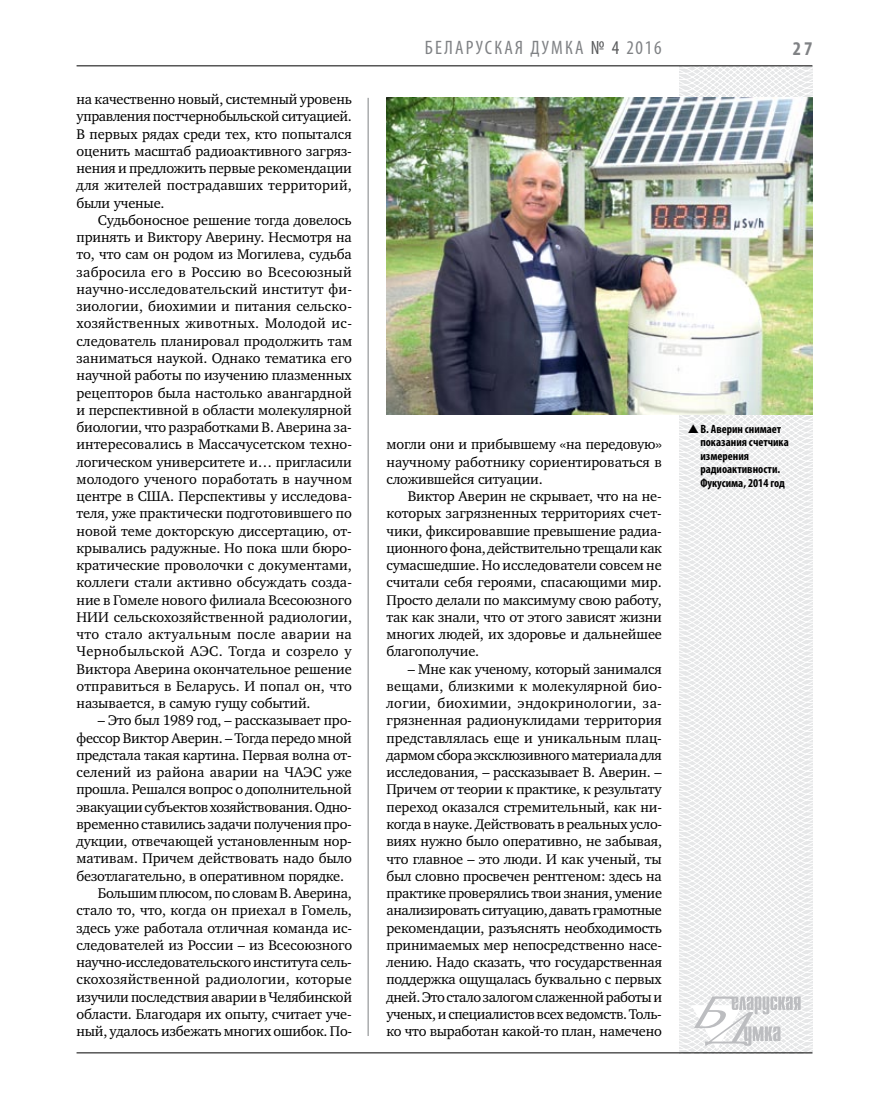
<style>
.page{position:relative;width:872px;height:1106px;background:#fff}
.page>*{position:absolute;margin:0;border:0;box-sizing:border-box;transform-origin:0 0}
.t1{font:condensed 19.5px "Myriad Pro";letter-spacing:.11em;color:#808285}
.t2{font:700 condensed 19.5px "Myriad Pro";color:#808285}
.t3{font:14.4px/17.2px "Charter C";letter-spacing:-.01em;color:#000;text-align:justify}
.t4{font:14.4px "Charter C";letter-spacing:-.03em;color:#000}
.t5{font:14.4px "Charter C";letter-spacing:.015em;color:#000}
.t6{font:700 condensed 12px/13.5px "Myriad Pro";color:#000}
.s1{color:#58595b}
</style>
<div class="page">
<hr style="left:368px;top:98px;width:1px;height:938px;background:#808285">
<svg style="left:621px;top:65px;width:192px;height:989px"></svg>
<svg style="left:691px;top:996px;width:109px;height:53px"></svg>
<hr style="left:77px;top:65px;width:735px;height:1px;background:#000">
<hr style="left:77px;top:1052px;width:735px;height:1px;background:#000">
<img style="left:386px;top:97px;width:426px;height:318px">
<svg style="left:688px;top:424px;width:23px;height:9px"></svg>
<p class="t3" style="left:77px;top:91px;width:277px">на качественно новый, системный уровень управления постчернобыльской ситуацией.<br>В первых рядах среди тех, кто попытался оценить масштаб радиоактивного загряз&shy;нения и предложить первые рекомендации для жителей пострадавших территорий, были ученые.</p>
<p class="t3" style="left:77px;top:211px;width:277px;text-indent:21px">Судьбоносное решение тогда довелось принять и Виктору Аверину. Несмотря на то, что сам он родом из Могилева, судьба забросила его в Россию во Всесоюзный научно-исследовательский институт фи&shy;зиологии, биохимии и питания сельско&shy;хозяйственных животных. Молодой ис&shy;следователь планировал продолжить там заниматься наукой. Однако тематика его научной работы по изучению плазменных рецепторов была настолько авангардной и перспективной в области молекулярной биологии, что разработками В. Аверина за&shy;интересовались в Массачусетском техно&shy;логическом университете и… пригласили молодого ученого поработать в научном центре в США. Перспективы у исследова&shy;теля, уже практически подготовившего по новой теме докторскую диссертацию, от&shy;крывались радужные. Но пока шли бюро&shy;кратические проволочки с документами, коллеги стали активно обсуждать созда&shy;ние в Гомеле нового филиала Всесоюзного НИИ сельскохозяйственной радиологии, что стало актуальным после аварии на Чернобыльской АЭС. Тогда и созрело у Виктора Аверина окончательное решение отправиться в Беларусь. И попал он, что называется, в самую гущу событий.</p>
<p class="t3" style="left:98px;top:712px;width:255px">– Это был 1989 год, – рассказывает про-</p>
<p class="t3" style="left:77px;top:729px;width:277px">фессор Виктор Аверин. – Тогда передо мной</p>
<p class="t3" style="left:77px;top:746px;width:277px">предстала такая картина. Первая волна от-</p>
<p class="t3" style="left:77px;top:764px;width:277px">селений из района аварии на ЧАЭС уже</p>
<p class="t3" style="left:77px;top:781px;width:277px">прошла. Решался вопрос о дополнительной</p>
<p class="t4" style="left:77px;top:799px;width:277px">эвакуации субъектов хозяйствования. Одно-</p>
<p class="t3" style="left:77px;top:815px;width:277px">временно ставились задачи получения про-</p>
<p class="t3" style="left:77px;top:833px;width:277px">дукции, отвечающей установленным нор-</p>
<p class="t3" style="left:77px;top:850px;width:277px">мативам. Причем действовать надо было</p>
<p class="t3" style="left:77px;top:867px;width:269px">безотлагательно, в оперативном порядке.</p>
<p class="t3" style="left:98px;top:884px;width:255px">Большим плюсом, по словам В. Аверина,</p>
<p class="t3" style="left:77px;top:902px;width:277px">стало то, что, когда он приехал в Гомель,</p>
<p class="t3" style="left:77px;top:919px;width:277px">здесь уже работала отличная команда ис-</p>
<p class="t3" style="left:77px;top:936px;width:277px">следователей из России – из Всесоюзного</p>
<p class="t3" style="left:77px;top:953px;width:277px">научно-исследовательского института сель-</p>
<p class="t5" style="left:77px;top:971px;width:277px">скохозяйственной радиологии, которые</p>
<p class="t3" style="left:77px;top:988px;width:277px">изучили последствия аварии в Челябинской</p>
<p class="t3" style="left:77px;top:1005px;width:277px">области. Благодаря их опыту, считает уче-</p>
<p class="t3" style="left:77px;top:1022px;width:277px">ный, удалось избежать многих ошибок. По-</p>
<h1 class="t1" style="left:425px;top:36px;width:238px">БЕЛАРУСКА Я ДУМКА <span class="s1">№ 4</span> 2016</h1>
<h1 class="t2" style="left:793px;top:37px;width:21px">27</h1>
<p class="t3" style="left:386px;top:436px;width:277px">могли они и прибывшему «на передовую» научному работнику сориентироваться в сложившейся ситуации.</p>
<p class="t3" style="left:386px;top:488px;width:277px;text-indent:21px">Виктор Аверин не скрывает, что на не&shy;которых загрязненных территориях счет&shy;чики, фиксировавшие превышение радиа&shy;ционного фона, действительно трещали как сумасшедшие. Но исследователи совсем не считали себя героями, спасающими мир.<br>Просто делали по максимуму свою работу, так как знали, что от этого зависят жизни многих людей, их здоровье и дальнейшее благополучие.</p>
<p class="t3" style="left:386px;top:660px;width:277px;text-indent:21px">– Мне как ученому, который занимался вещами, близкими к молекулярной био&shy;логии, биохимии, эндокринологии, за&shy;грязненная радионуклидами территория представлялась еще и уникальным плац&shy;дармом сбора эксклюзивного материала для исследования, – рассказывает В. Аверин. – Причем от теории к практике, к результату переход оказался стремительный, как ни&shy;когда в науке. Действовать в реальных усло&shy;виях нужно было оперативно, не забывая, что главное – это люди. И как ученый, ты был словно просвечен рентгеном: здесь на практике проверялись твои знания, умение анализировать ситуацию, давать грамотные рекомендации, разъяснять необходимость принимаемых мер непосредственно насе&shy;лению. Надо сказать, что государственная поддержка ощущалась буквально с первых дней. Это стало залогом слаженной работы и ученых, и специалистов всех ведомств. Толь&shy;ко что выработан какой-то план, намечено</p>
<p class="t6" style="left:700px;top:421px;width:90px">В. Аверин снимает показания счетчика измерения радиоактивности.<br>Фукусима, 2014 год</p>
</div>
